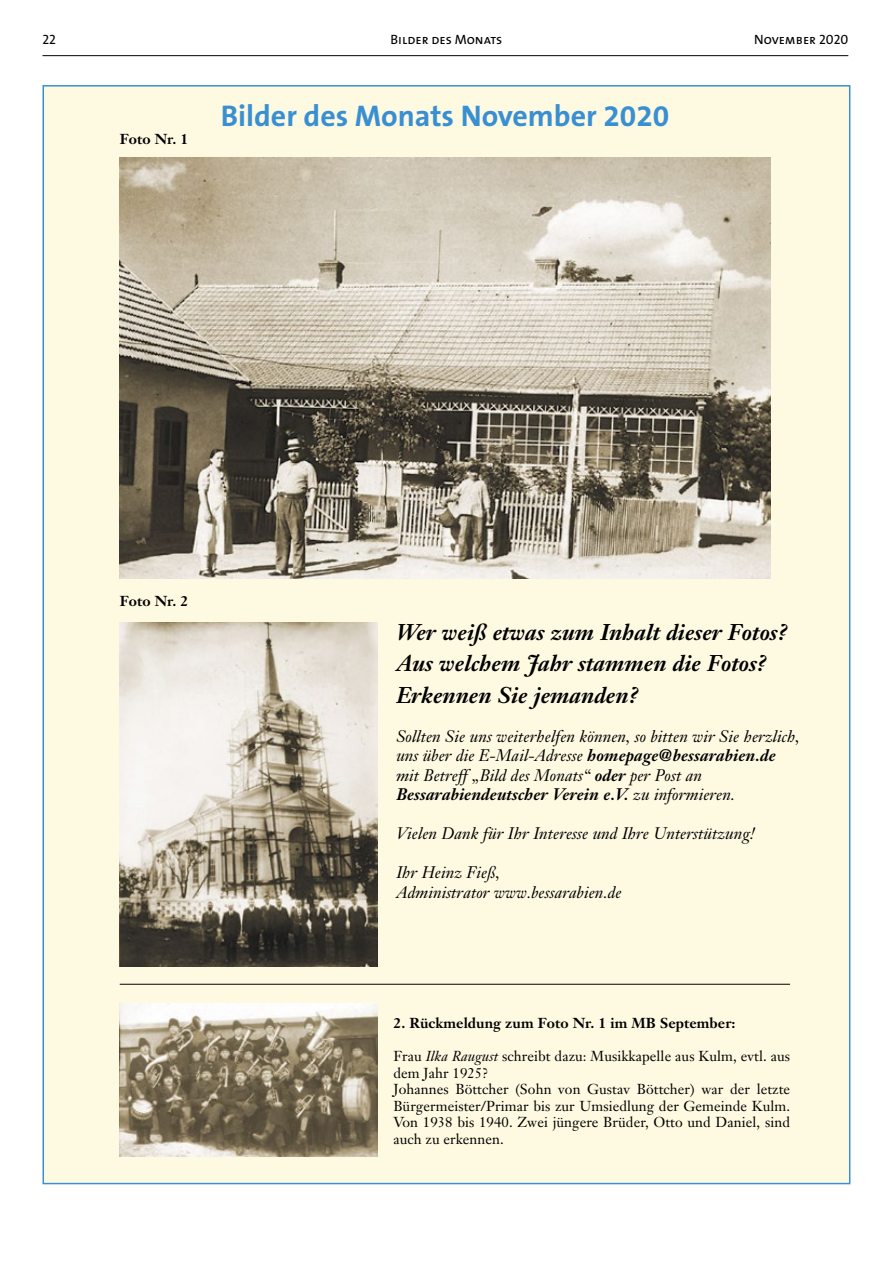
<style>
.page{position:relative;width:893px;height:1263px;background:#fff}
.page>*{position:absolute;margin:0;border:0;box-sizing:border-box;transform-origin:0 0}
.t1{font:700 30px "The Sans B7";color:#398fd1}
.t2{font:italic 700 22.5px/31.5px "Janson Text";color:#000}
.t3{font:italic 16.5px/19.5px "Janson Text";letter-spacing:.005em;color:#000}
.t4{font:14.25px/16.5px "Janson Text";letter-spacing:.005em;color:#000}
.t5{font:700 14.25px "Janson Text";letter-spacing:.005em;color:#000}
.t6{font:13.5px "The Sans Caps";color:#000}
.s1{font-weight:700}
.s2{font-style:italic}
</style>
<div class="page">
<hr style="left:43px;top:55px;width:805px;height:1px;background:#000">
<div style="left:43px;top:85px;width:807px;height:1099px;background:#fefae2;border:2px solid #398fd1"></div>
<img style="left:120px;top:1004px;width:257px;height:152px">
<img style="left:120px;top:158px;width:650px;height:420px">
<hr style="left:120px;top:984px;width:670px;height:1px;background:#000">
<img style="left:120px;top:622px;width:257px;height:344px">
<p class="t6" style="left:43px;top:28px;width:15px">22</p>
<p class="t6" style="left:391px;top:28px;width:113px">Bilder des Monats</p>
<p class="t6" style="left:754px;top:28px;width:96px">November 2020</p>
<p class="t5" style="left:120px;top:129px;width:70px">Foto Nr. 1</p>
<h1 class="t1" style="left:221px;top:100px;width:450px">Bilder des Monats November 2020</h1>
<p class="t5" style="left:120px;top:591px;width:70px">Foto Nr. 2</p>
<h2 class="t2" style="left:396px;top:616px;width:393px">Wer weiß etwas zum Inhalt dieser Fotos?<br>Aus welchem Jahr stammen die Fotos?<br>Erkennen Sie jemanden?</h2>
<p class="t3" style="left:396px;top:726px;width:405px">Sollten Sie uns weiterhelfen können, so bitten wir Sie herzlich, uns über die E-Mail-Adresse <span class="s1">homepage@bessarabien.de </span>mit Betreff „Bild des Monats“ <span class="s1">oder</span> per Post an <span class="s1">Bessarabiendeutscher Verein e.V.</span> zu informieren.</p>
<p class="t3" style="left:396px;top:824px;width:360px">Vielen Dank für Ihr Interesse und Ihre Unterstützung!</p>
<p class="t3" style="left:396px;top:863px;width:227px">Ihr Heinz Fieß,<br>Administrator www.bessarabien.de</p>
<p class="t5" style="left:393px;top:1014px;width:344px">2. Rückmeldung zum Foto Nr. 1 im MB September:</p>
<p class="t4" style="left:393px;top:1048px;width:398px">Frau <span class="s2">Ilka Raugust</span> schreibt dazu: Musikkapelle aus Kulm, evtl. aus dem Jahr 1925?<br>Johannes Böttcher (Sohn von Gustav Böttcher) war der letzte Bürgermeister/Primar bis zur Umsiedlung der Gemeinde Kulm.<br>Von 1938 bis 1940. Zwei jüngere Brüder, Otto und Daniel, sind auch zu erkennen.</p>
</div>
